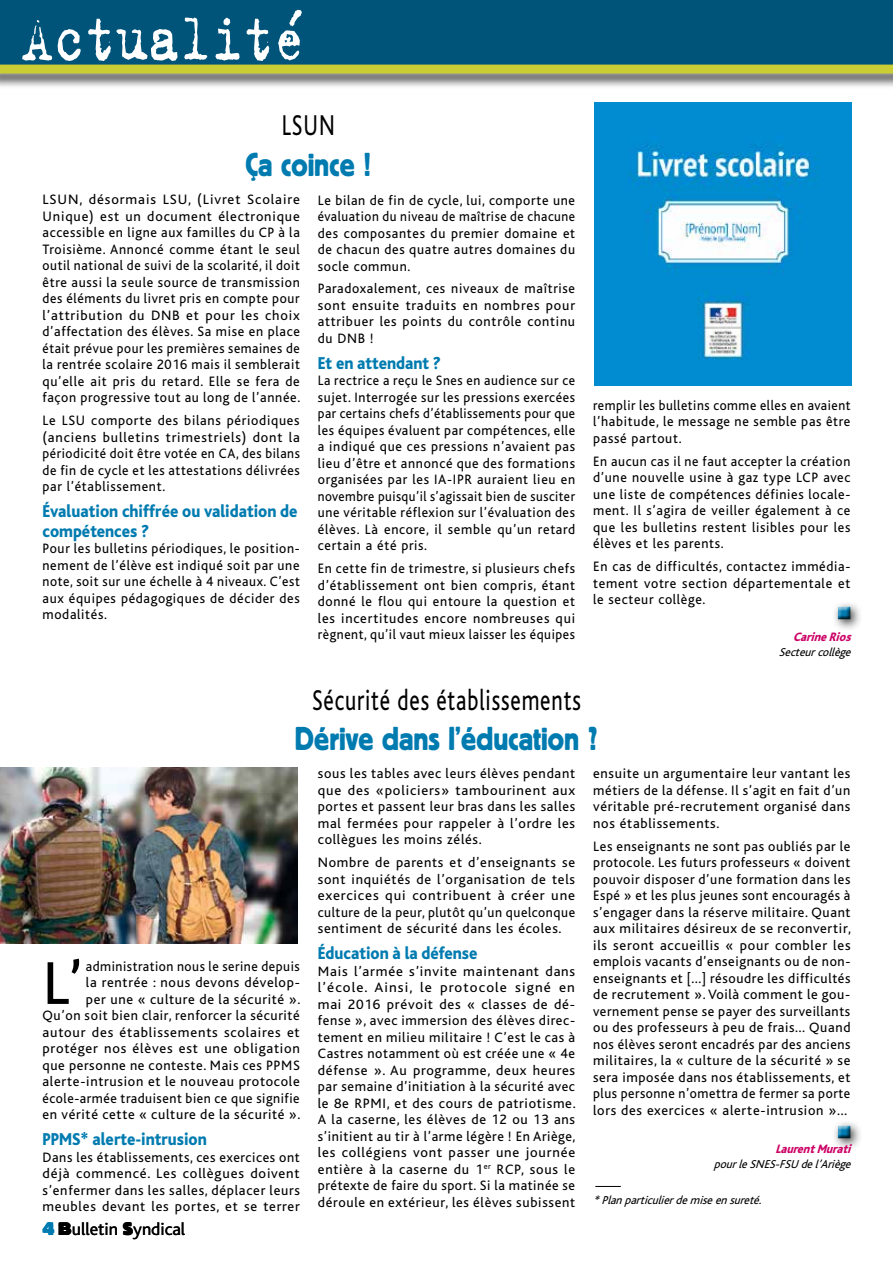
<style>
.page{position:relative;width:893px;height:1263px;background:#fff}
.page>*{position:absolute;margin:0;border:0;box-sizing:border-box;transform-origin:0 0}
.t1{font:72px "Trixie Text";color:#fff;scale:.8 1}
.t2{font:63.15px "Bliss";color:#000}
.t3{font:33px "Block BE";color:#007bb0;scale:.88 1}
.t4{font:30px "Bliss";letter-spacing:.04em;color:#000;scale:.73 1}
.t5{font:800 18px/19.5px "Bliss";color:#007bb0;scale:.9 1}
.t6{font:18px "Bliss";color:#000}
.t7{font:14.25px/16.5px "Bliss";letter-spacing:.05em;color:#000;text-align:justify}
.t8{font:14.25px/16.5px "Bliss";letter-spacing:.05em;color:#000;text-align:justify;scale:.96 1}
.t9{font:14.25px/16.5px "Bliss";letter-spacing:.05em;color:#000;text-align:justify;scale:.94 1}
.t10{font:14.25px/16.5px "Bliss";letter-spacing:.05em;color:#000;text-align:right;scale:.95 1}
.t11{font:italic 800 12.75px "Bliss";color:#cc0266;scale:.9 1}
.t12{font:italic 12px "Bliss";color:#000}
.s1{font-family:"Block BE";font-weight:800;color:#007bb0}
.s2{font-family:"Block BE";font-weight:800}
</style>
<div class="page">
<div style="left:0;top:0;width:893px;height:68px;background:#00547a"></div>
<div style="left:0;top:64px;width:893px;height:25px;background:#000;opacity:.65"></div>
<div style="left:0;top:65px;width:893px;height:9px;background:#cacd34"></div>
<div style="left:832px;top:600px;width:30px;height:31px;background:#000;opacity:.75"></div>
<div style="left:838px;top:604px;width:15px;height:15px;background:#fff;opacity:.75"></div>
<div style="left:838px;top:606px;width:15px;height:15px;background:#000;opacity:.75"></div>
<div style="left:832px;top:1119px;width:30px;height:31px;background:#000;opacity:.75"></div>
<div style="left:838px;top:1123px;width:15px;height:15px;background:#fff;opacity:.75"></div>
<div style="left:838px;top:1125px;width:15px;height:15px;background:#000;opacity:.75"></div>
<img style="left:0;top:767px;width:298px;height:176px">
<img style="left:594px;top:103px;width:258px;height:283px">
<svg style="left:595px;top:1186px;width:26px;height:1px"></svg>
<h1 class="t1" style="left:21px;top:-5px;width:358px">Actualité</h1>
<h3 class="t4" style="left:282px;top:110px;width:74px">LSUN</h3>
<h3 class="t3" style="left:245px;top:146px;width:144px">Ça coince !</h3>
<p class="t7" style="left:43px;top:192px;width:259px">LSUN, désormais LSU, (Livret Scolaire Unique) est un document électronique accessible en ligne aux familles du CP à la Troisième. Annoncé comme étant le seul outil national de suivi de la scolarité, il doit être aussi la seule source de transmission des éléments du livret pris en compte pour l’attribution du DNB et pour les choix d’affectation des élèves. Sa mise en place était prévue pour les premières semaines de la rentrée scolaire 2016 mais il semblerait qu’elle ait pris du retard. Elle se fera de façon progressive tout au long de l’année.</p>
<p class="t7" style="left:43px;top:413px;width:259px">Le LSU comporte des bilans périodiques (anciens bulletins trimestriels) dont la périodicité doit être votée en CA, des bilans de fin de cycle et les attestations délivrées par l’établissement.</p>
<p class="t5" style="left:43px;top:502px;width:285px">Évaluation chiffrée ou validation de compétences ?</p>
<p class="t8" style="left:43px;top:540px;width:270px">Pour les bulletins périodiques, le position&shy;nement de l’élève est indiqué soit par une note, soit sur une échelle à 4 niveaux. C’est aux équipes pédagogiques de décider des modalités.</p>
<p class="t7" style="left:318px;top:192px;width:259px">Le bilan de fin de cycle, lui, comporte une évaluation du niveau de maîtrise de chacune des composantes du premier domaine et de chacun des quatre autres domaines du socle commun.</p>
<p class="t7" style="left:318px;top:281px;width:259px">Paradoxalement, ces niveaux de maîtrise sont ensuite traduits en nombres pour attribuer les points du contrôle continu du DNB !</p>
<p class="t5" style="left:318px;top:354px;width:138px">Et en attendant ?</p>
<p class="t9" style="left:318px;top:373px;width:275px">La rectrice a reçu le Snes en audience sur ce sujet. Interrogée sur les pressions exercées par certains chefs d’établissements pour que les équipes évaluent par compétences, elle a indiqué que ces pressions n’avaient pas lieu d’être et annoncé que des formations organisées par les IA-IPR auraient lieu en novembre puisqu’il s’agissait bien de susciter une véritable réflexion sur l’évaluation des élèves. Là encore, il semble qu’un retard certain a été pris.</p>
<p class="t8" style="left:318px;top:561px;width:270px">En cette fin de trimestre, si plusieurs chefs d’établissement ont bien compris, étant donné le flou qui entoure la question et les incertitudes encore nombreuses qui règnent, qu’il vaut mieux laisser les équipes</p>
<p class="t9" style="left:593px;top:397px;width:275px">remplir les bulletins comme elles en avaient l’habitude, le message ne semble pas être passé partout.</p>
<p class="t8" style="left:593px;top:453px;width:270px">En aucun cas il ne faut accepter la création d’une nouvelle usine à gaz type LCP avec une liste de compétences définies locale&shy;ment. Il s’agira de veiller également à ce que les bulletins restent lisibles pour les élèves et les parents.</p>
<p class="t7" style="left:593px;top:558px;width:259px">En cas de difficultés, contactez immédia&shy;tement votre section départementale et le secteur collège.</p>
<p class="t11" style="left:793px;top:630px;width:70px">CarineRios</p>
<p class="t12" style="left:779px;top:645px;width:77px">Secteurcollège</p>
<h3 class="t4" style="left:312px;top:684px;width:370px">Sécurité des établissements</h3>
<h3 class="t3" style="left:295px;top:720px;width:346px">Dérive dans l’éducation ?</h3>
<h2 class="t2" style="left:43px;top:950px;width:42px">L’</h2>
<p class="t10" style="left:43px;top:958px;width:273px">administration nous le serine depuis<br>la rentrée : nous devons dévelop-<br>per une « culture de la sécurité ».<br>Qu’on soit bien clair, renforcer la sécurité autour des établissements scolaires et protéger nos élèves est une obligation que personne ne conteste. Mais ces PPMS alerte-intrusion et le nouveau protocole école-armée traduisent bien ce que signifie en vérité cette « culture de la sécurité ».</p>
<p class="t5" style="left:43px;top:1130px;width:184px">PPMS* alerte-intrusion</p>
<p class="t7" style="left:43px;top:1149px;width:259px">Dans les établissements, ces exercices ont déjà commencé. Les collègues doivent s’enfermer dans les salles, déplacer leurs meubles devant les portes, et se terrer</p>
<p class="t6" style="left:43px;top:1220px;width:144px"><span class="s1">4</span> <span class="s2">B</span>ulletin <span class="s2">S</span>yndical</p>
<p class="t7" style="left:318px;top:766px;width:259px">sous les tables avec leurs élèves pendant que des «policiers» tambourinent aux portes et passent leur bras dans les salles mal fermées pour rappeler à l’ordre les collègues les moins zélés.</p>
<p class="t7" style="left:318px;top:855px;width:259px">Nombre de parents et d’enseignants se sont inquiétés de l’organisation de tels exercices qui contribuent à créer une culture de la peur, plutôt qu’un quelconque sentiment de sécurité dans les écoles.</p>
<p class="t5" style="left:318px;top:944px;width:179px">Éducation à la défense</p>
<p class="t7" style="left:318px;top:963px;width:259px">Mais l’armée s’invite maintenant dans l’école. Ainsi, le protocole signé en mai 2016 prévoit des « classes de dé&shy;fense », avec immersion des élèves direc&shy;tement en milieu militaire ! C’est le cas à Castres notamment où est créée une « 4e défense ». Au programme, deux heures par semaine d’initiation à la sécurité avec le 8e RPMI, et des cours de patriotisme.<br>A la caserne, les élèves de 12 ou 13 ans s’initient au tir à l’arme légère ! En Ariège, les collégiens vont passer une journée entière à la caserne du 1<sup>er</sup> RCP, sous le prétexte de faire du sport. Si la matinée se déroule en extérieur, les élèves subissent</p>
<p class="t7" style="left:593px;top:766px;width:259px">ensuite un argumentaire leur vantant les métiers de la défense. Il s’agit en fait d’un véritable pré-recrutement organisé dans nos établissements.</p>
<p class="t7" style="left:593px;top:838px;width:259px">Les enseignants ne sont pas oubliés par le protocole. Les futurs professeurs « doivent pouvoir disposer d’une formation dans les Espé » et les plus jeunes sont encouragés à s’engager dans la réserve militaire. Quant aux militaires désireux de se reconvertir, ils seront accueillis « pour combler les emplois vacants d’enseignants ou de non&shy;enseignants et […] résoudre les difficultés de recrutement ». Voilà comment le gou&shy;vernement pense se payer des surveillants ou des professeurs à peu de frais… Quand nos élèves seront encadrés par des anciens militaires, la « culture de la sécurité » se sera imposée dans nos établissements, et plus personne n’omettra de fermer sa porte lors des exercices « alerte-intrusion »…</p>
<p class="t11" style="left:775px;top:1142px;width:89px">LaurentMurati</p>
<p class="t12" style="left:714px;top:1158px;width:142px">pourleSNES-FSU del’Ariège</p>
<p class="t12" style="left:593px;top:1194px;width:173px">*Planparticulierdemiseensureté.</p>
</div>
